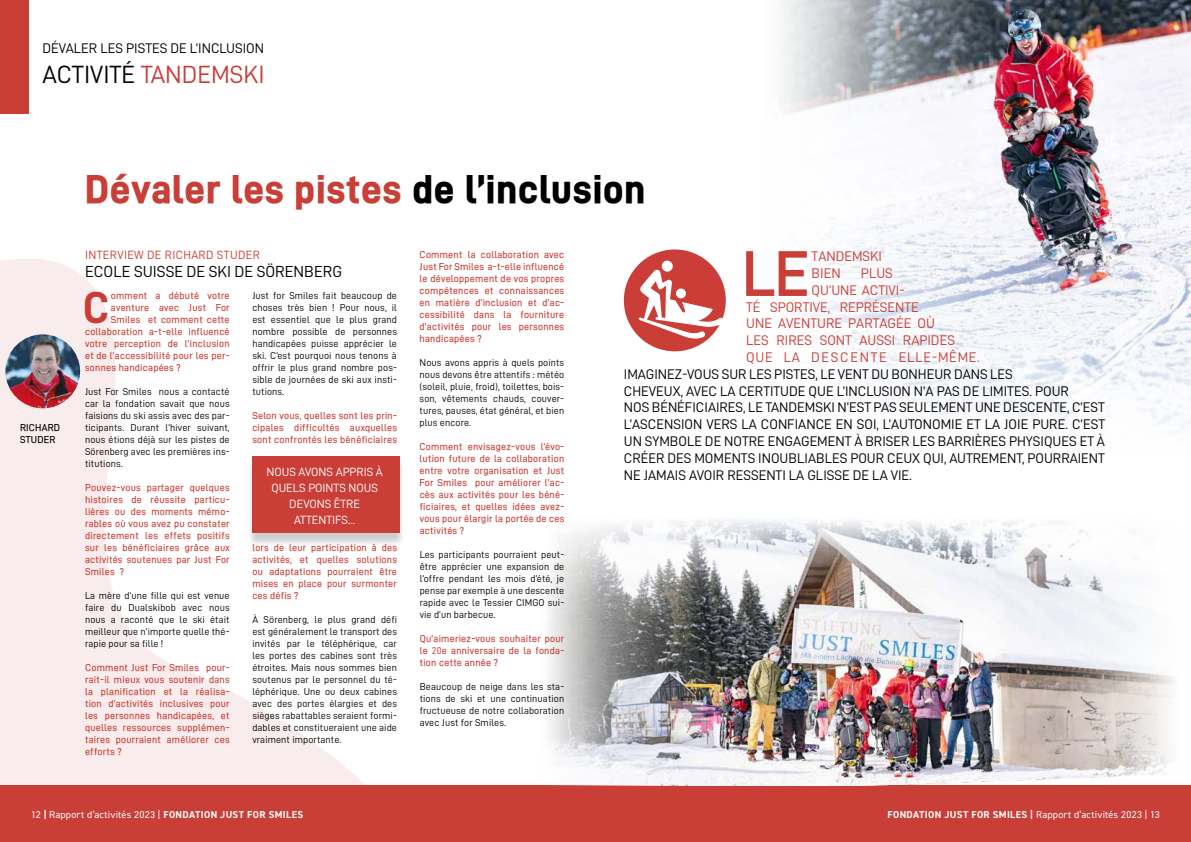
<style>
.page{position:relative;width:1191px;height:842px;background:#fff}
.page>*{position:absolute;margin:0;border:0;box-sizing:border-box;transform-origin:0 0}
.t1{font:700 61.3px "D DIN PRO Semi";color:#c93e37}
.t2{font:44.8px "D DIN PRO Bold";color:#c93e37}
.t3{font:40px "D DIN PRO Heavy";letter-spacing:.02em;color:#c93e37}
.t4{font:25px "D DIN PRO Regular";color:#ca3e38}
.t5{font:16px "D DIN PRO Regular";color:#000}
.t6{font:14px/16.8px "D DIN PRO Regular";color:#000}
.t7{font:14px/16.8px "D DIN PRO Regular";color:#c93e37}
.t8{font:14px "D DIN PRO Regular";letter-spacing:.05em;color:#c93e37}
.t9{font:12px/16px "D DIN PRO Regular";color:#fff;text-align:center}
.t10{font:12px "D DIN PRO Regular";letter-spacing:.03em;color:#c93e37}
.t11{font:10px/12px "D DIN PRO Regular";letter-spacing:.01em;color:#000;text-align:justify}
.t12{font:10px/12px "D DIN PRO Medium";letter-spacing:.025em;color:#c93e37;text-align:justify}
.t13{font:10px "DIN2014";letter-spacing:.025em;color:#fff}
.t14{font:10px/12px "D DIN PRO Medium";letter-spacing:.02em;color:#000}
.s1{color:#000}
.s2{font-family:"D DIN PRO Regular"}
.s3{font-weight:700}
</style>
<div class="page">
<svg style="left:0;top:259px;width:365px;height:526px"></svg>
<div style="left:0;top:0;width:28px;height:113px;background:#c93e37"></div>
<div style="left:0;top:785px;width:1191px;height:57px;background:#c93e37"></div>
<img style="left:548px;top:520px;width:626px;height:265px">
<img style="left:5px;top:334px;width:75px;height:74px">
<img style="left:780px;top:0;width:411px;height:428px">
<svg style="left:624px;top:249px;width:102px;height:102px"></svg>
<div style="left:247px;top:459px;width:158px;height:88px;background:#000;opacity:.2"></div>
<div style="left:252px;top:456px;width:148px;height:77px;background:#c93e37"></div>
<h3 class="t6" style="left:43px;top:39px;width:223px">DÉVALER LES PISTES DE L’INCLUSION</h3>
<h3 class="t4" style="left:43px;top:61px;width:224px"><span class="s1">ACTIVITÉ</span> TANDEMSKI</h3>
<p class="t14" style="left:20px;top:421px;width:42px">RICHARD<br>STUDER</p>
<h3 class="t3" style="left:85px;top:167px;width:561px">Dévaler les pistes <span class="s1">de l’inclusion</span></h3>
<p class="t10" style="left:85px;top:249px;width:176px">INTERVIEW DE RICHARD STUDER</p>
<h3 class="t5" style="left:85px;top:263px;width:258px">ECOLE SUISSE DE SKI DE SÖRENBERG</h3>
<h2 class="t2" style="left:83px;top:283px;width:28px">C</h2>
<p class="t12" style="left:111px;top:289px;width:120px">omment a débuté votre</p>
<p class="t12" style="left:111px;top:301px;width:120px">aventure avec Just For</p>
<p class="t12" style="left:111px;top:313px;width:120px">Smiles et comment cette</p>
<p class="t12" style="left:85px;top:325px;width:146px">collaboration a-t-elle influencé</p>
<p class="t12" style="left:85px;top:337px;width:146px">votre perception de l’inclusion</p>
<p class="t12" style="left:85px;top:349px;width:146px">et de l’accessibilité pour les per-</p>
<p class="t12" style="left:85px;top:361px;width:97px">sonnes handicapées ?</p>
<p class="t11" style="left:85px;top:385px;width:146px">Just For Smiles nous a contacté car la fondation savait que nous faisions du ski assis avec des par&shy;ticipants. Durant l’hiver suivant, nous étions déjà sur les pistes de Sörenberg avec les premières ins&shy;titutions.</p>
<p class="t12" style="left:85px;top:481px;width:146px">Pouvez-vous partager quelques histoires de réussite particu&shy;lières ou des moments mémo&shy;rables où vous avez pu constater directement les effets positifs sur les bénéficiaires grâce aux activités soutenues par Just For Smiles ?</p>
<p class="t11" style="left:85px;top:589px;width:146px">La mère d’une fille qui est venue faire du Dualskibob avec nous nous a raconté que le ski était meilleur que n’importe quelle thé&shy;rapie pour sa fille !</p>
<p class="t12" style="left:85px;top:661px;width:146px">Comment Just For Smiles pour&shy;rait-il mieux vous soutenir dans la planification et la réalisa&shy;tion d’activités inclusives pour les personnes handicapées, et quelles ressources supplémen&shy;taires pourraient améliorer ces efforts ?</p>
<p class="t11" style="left:252px;top:289px;width:146px">Just for Smiles fait beaucoup de choses très bien ! Pour nous, il est essentiel que le plus grand nombre possible de personnes handicapées puisse apprécier le ski. C’est pourquoi nous tenons à offrir le plus grand nombre pos&shy;sible de journées de ski aux insti&shy;tutions.</p>
<p class="t12" style="left:252px;top:409px;width:146px">Selon vous, quelles sont les prin&shy;cipales difficultés auxquelles sont confrontés les bénéficiaires</p>
<p class="t9" style="left:266px;top:463px;width:118px">NOUS AVONS APPRIS À<br>QUELS POINTS NOUS<br>DEVONS ÊTRE<br>ATTENTIFS...</p>
<p class="t12" style="left:252px;top:541px;width:146px">lors de leur participation à des activités, et quelles solutions ou adaptations pourraient être mises en place pour surmonter ces défis ?</p>
<p class="t11" style="left:252px;top:613px;width:146px">À Sörenberg, le plus grand défi est généralement le transport des invités par le téléphérique, car les portes des cabines sont très étroites. Mais nous sommes bien soutenus par le personnel du té&shy;léphérique. Une ou deux cabines avec des portes élargies et des sièges rabattables seraient formi&shy;dables et constitueraient une aide vraiment importante.</p>
<p class="t12" style="left:419px;top:248px;width:146px">Comment la collaboration avec Just For Smiles a-t-elle influencé le développement de vos propres compétences et connaissances en matière d’inclusion et d’ac&shy;cessibilité dans la fourniture d’activités pour les personnes handicapées ?</p>
<p class="t11" style="left:419px;top:356px;width:146px">Nous avons appris à quels points nous devons être attentifs : météo (soleil, pluie, froid), toilettes, bois&shy;son, vêtements chauds, couver&shy;tures, pauses, état général, et bien plus encore.</p>
<p class="t12" style="left:419px;top:440px;width:146px">Comment envisagez-vous l’évo&shy;lution future de la collaboration entre votre organisation et Just For Smiles pour améliorer l’ac&shy;cès aux activités pour les béné&shy;ficiaires, et quelles idées avez&shy;vous pour élargir la portée de ces activités ?</p>
<p class="t11" style="left:420px;top:548px;width:146px">Les participants pourraient peut&shy;être apprécier une expansion de l’offre pendant les mois d’été, je pense par exemple à une descente rapide avec le Tessier CIMGO sui&shy;vie d’un barbecue.</p>
<p class="t12" style="left:420px;top:632px;width:146px">Qu’aimeriez-vous souhaiter pour le <span class="s2">20</span>e anniversaire de la fonda&shy;tion cette année ?</p>
<p class="t11" style="left:420px;top:680px;width:146px">Beaucoup de neige dans les sta&shy;tions de ski et une continuation fructueuse de notre collaboration avec Just for Smiles.</p>
<h1 class="t1" style="left:742px;top:239px;width:67px">LE</h1>
<h3 class="t7" style="left:811px;top:248px;width:72px">TANDEMSKI<br>BIEN</h3>
<h3 class="t7" style="left:861px;top:264px;width:34px">PLUS</h3>
<h3 class="t7" style="left:811px;top:281px;width:95px">QU’UNE ACTIVI-</h3>
<h3 class="t7" style="left:746px;top:298px;width:174px">TÉ SPORTIVE, REPRÉSENTE</h3>
<h3 class="t7" style="left:746px;top:315px;width:190px">UNE AVENTURE PARTAGÉE OÙ</h3>
<h3 class="t7" style="left:746px;top:332px;width:210px">LES RIRES SONT AUSSI RAPIDES</h3>
<h3 class="t8" style="left:746px;top:349px;width:235px">QUE LA DESCENTE ELLE-MÊME.</h3>
<p class="t6" style="left:624px;top:365px;width:483px">IMAGINEZ-VOUS SUR LES PISTES, LE VENT DU BONHEUR DANS LES<br>CHEVEUX, AVEC LA CERTITUDE QUE L’INCLUSION N’A PAS DE LIMITES. POUR<br>NOS BÉNÉFICIAIRES, LE TANDEMSKI N’EST PAS SEULEMENT UNE DESCENTE, C’EST L’ASCENSION VERS LA CONFIANCE EN SOI, L’AUTONOMIE ET LA JOIE PURE. C’EST UN SYMBOLE DE NOTRE ENGAGEMENT À BRISER LES BARRIÈRES PHYSIQUES ET À CRÉER DES MOMENTS INOUBLIABLES POUR CEUX QUI, AUTREMENT, POURRAIENT NE JAMAIS AVOIR RESSENTI LA GLISSE DE LA VIE.</p>
<p class="t13" style="left:31px;top:808px;width:273px">12 <span class="s3">|</span> Rapport d’activités 2023 | <span class="s3">FONDATION JUST FOR SMILES</span></p>
<p class="t13" style="left:887px;top:808px;width:274px"><span class="s3">FONDATION JUST FOR SMILES |</span> Rapport d’activités 2023 | 13</p>
</div>
